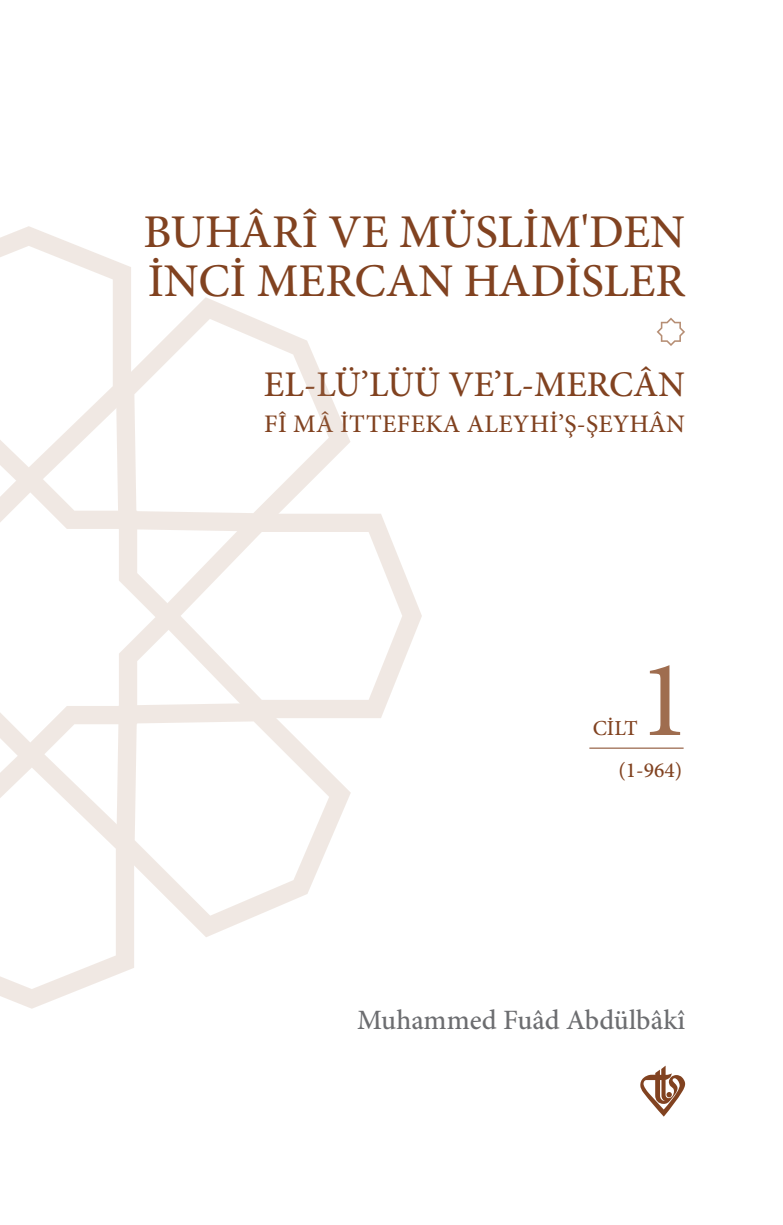
<style>
.page{position:relative;width:783px;height:1225px;background:#fff}
.page>*{position:absolute;margin:0;border:0;box-sizing:border-box;transform-origin:0 0}
.t1{font:110px "Minion Pro";color:#9f6d4f}
.t2{font:500 47px/49.2px "Minion Pro";color:#814220}
.t3{font:500 36.2px "Minion Pro";color:#814220}
.t4{font:500 28px "Minion Pro";color:#6c6d70}
.t5{font:500 25.2px "Minion Pro";letter-spacing:.015em;color:#814220}
.t6{font:500 21.4px "Minion Pro";color:#814220}
</style>
<div class="page">
<svg style="left:640px;top:1065px;width:45px;height:51px"></svg>
<svg style="left:656px;top:318px;width:29px;height:28px"></svg>
<svg style="left:181px;top:514px;width:241px;height:204px"></svg>
<svg style="left:0;top:768px;width:134px;height:240px"></svg>
<svg style="left:0;top:226px;width:131px;height:240px"></svg>
<svg style="left:116px;top:703px;width:235px;height:234px"></svg>
<svg style="left:116px;top:297px;width:234px;height:234px"></svg>
<svg style="left:0;top:466px;width:181px;height:302px"></svg>
<hr style="left:589px;top:747px;width:94px;height:1px;background:#814220">
<p class="t2" style="left:143px;top:207px;width:543px">BUHÂRÎ VE MÜSLİM'DEN<br>İNCİ MERCAN HADİSLER</p>
<p class="t3" style="left:264px;top:360px;width:422px">EL-LÜ’LÜÜ VE’L-MERCÂN</p>
<p class="t5" style="left:264px;top:406px;width:422px">FÎ MÂ İTTEFEKA ALEYHİ’Ş-ŞEYHÂN</p>
<h1 class="t1" style="left:637px;top:626px;width:54px">1</h1>
<p class="t6" style="left:618px;top:755px;width:65px">(1-964)</p>
<p class="t6" style="left:592px;top:713px;width:47px">CİLT</p>
<p class="t4" style="left:357px;top:1001px;width:329px">Muhammed Fuâd Abdülbâkî</p>
</div>
